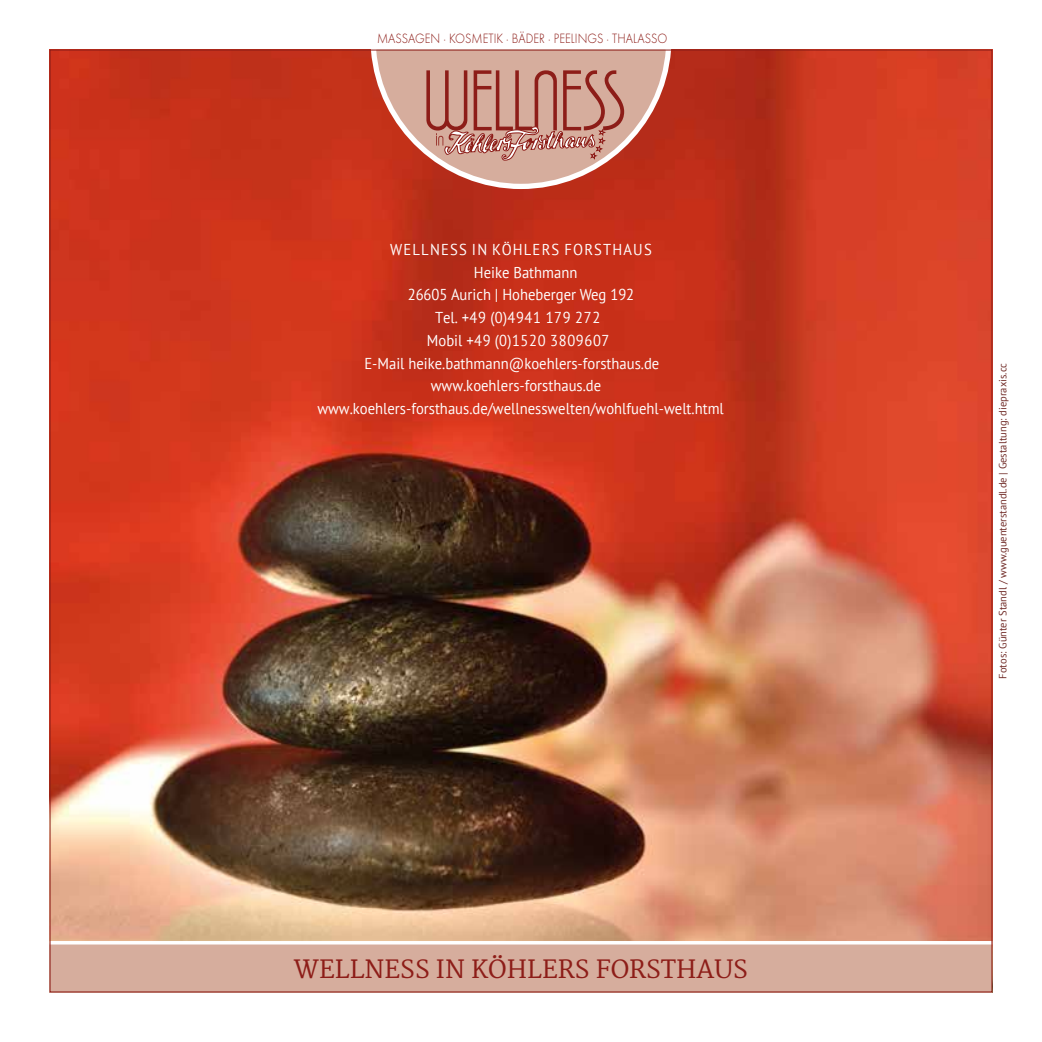
<style>
.page{position:relative;width:1042px;height:1042px;background:#fff}
.page>*{position:absolute;margin:0;border:0;box-sizing:border-box;transform-origin:0 0}
.t1{font:24.5px "Merriweather";color:#8d1d18}
.t2{font:15.75px "PT Sans";color:#fff;scale:.93 1}
.t3{font:15.75px "PT Sans";letter-spacing:.015em;color:#fff;scale:.93 1}
.t4{font:15.75px "PT Sans";letter-spacing:.08em;color:#fff;scale:.93 1}
.t5{font:300 14px "Futura T";color:#8d1d18;scale:.89 1}
.t6{font:10.5px "PT Sans";color:#6f2925}
</style>
<div class="page">
<img style="left:52px;top:52px;width:938px;height:889px">
<div style="left:50px;top:943px;width:942px;height:49px;background:#d6ad9d"></div>
<hr style="left:50px;top:941px;width:942px;height:3px;background:#fff">
<svg style="left:368px;top:49px;width:306px;height:143px;background:#c03825"></svg>
<svg style="left:373px;top:49px;width:295px;height:137px;background:#cb887a"></svg>
<p class="t5" style="left:377px;top:30px;width:328px">MASSAGEN · KOSMETIK · BÄDER · PEELINGS · THALASSO</p>
<p class="t4" style="left:390px;top:239px;width:283px">WELLNESS IN KÖHLERS FORSTHAUS</p>
<p class="t2" style="left:474px;top:262px;width:113px">Heike Bathmann</p>
<p class="t3" style="left:408px;top:285px;width:245px">26605 Aurich | Hoheberger Weg 192</p>
<p class="t2" style="left:435px;top:307px;width:180px">Tel. +49 (0)4941 179 272</p>
<p class="t2" style="left:427px;top:330px;width:198px">Mobil +49 (0)1520 3809607</p>
<p class="t2" style="left:364px;top:353px;width:319px">E-Mail heike.bathmann@koehlers-forsthaus.de</p>
<p class="t2" style="left:431px;top:376px;width:185px">www.koehlers-forsthaus.de</p>
<p class="t2" style="left:317px;top:398px;width:438px">www.koehlers-forsthaus.de/wellnesswelten/wohlfuehl-welt.html</p>
<h1 class="t1" style="left:294px;top:955px;width:455px">WELLNESS IN KÖHLERS FORSTHAUS</h1>
<p class="t6" style="left:996px;top:678px;width:317px;rotate:-90deg">Fotos: Günter Standl / www.guenterstandl.de | Gestaltung: diepraxis.cc</p>
</div>
